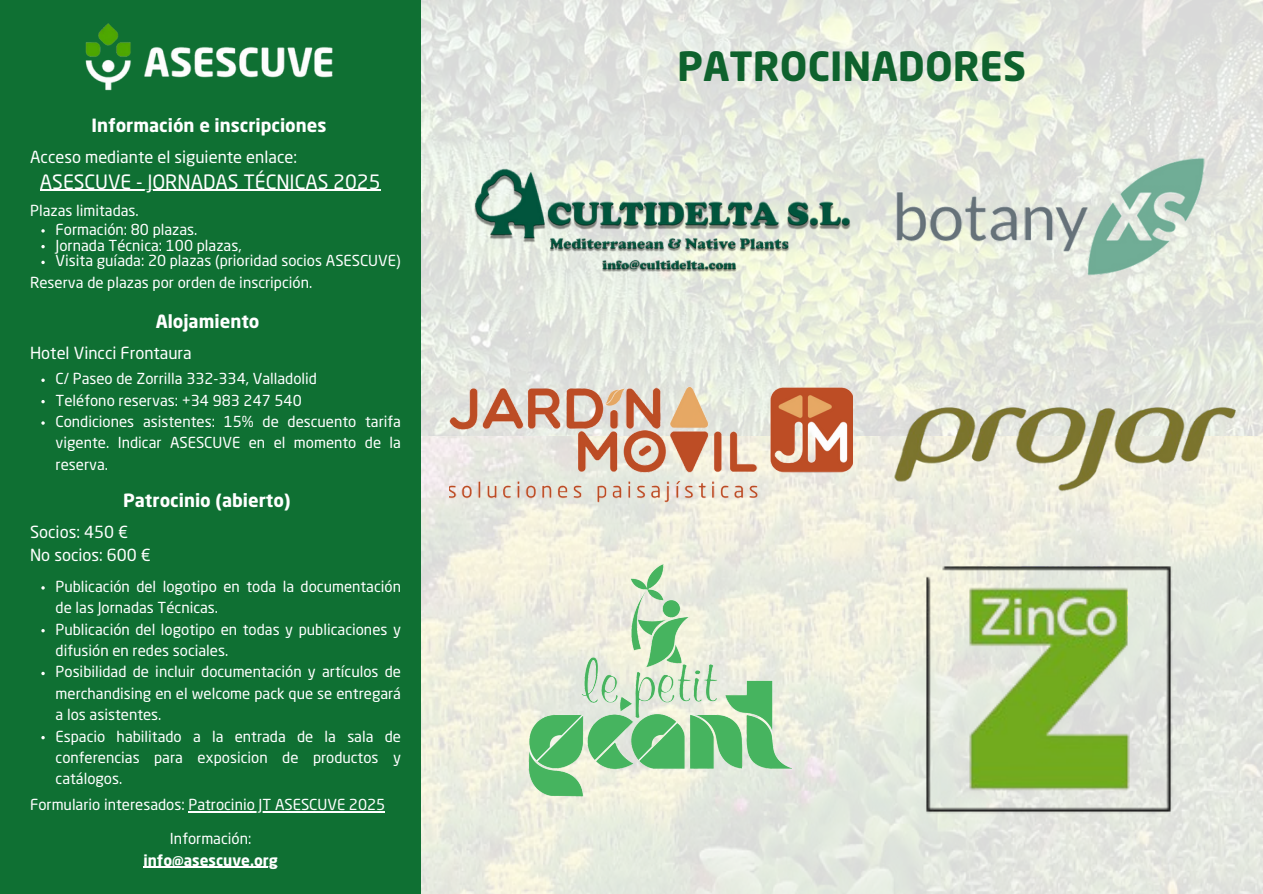
<style>
.page{position:relative;width:1263px;height:894px;background:#fff}
.page>*{position:absolute;margin:0;border:0;box-sizing:border-box;transform-origin:0 0}
.t1{font:700 39.75px "Neo Sans Pro";color:#0e622d}
.t2{font:19.5px "Neo Sans Pro";color:#fff}
.t3{font:700 18px "Neo Sans Pro";color:#fff}
.t4{font:16.5px "Neo Sans Pro";color:#fff}
.t5{font:15px/21.3px "Neo Sans Pro";color:#fff;text-align:justify}
.t6{font:700 15px "Neo Sans Pro";color:#fff}
</style>
<div class="page">
<img style="left:421px;top:0;width:842px;height:435px">
<img style="left:421px;top:436px;width:842px;height:457px">
<div style="left:0;top:0;width:421px;height:892px;background:#0f7033"></div>
<img style="left:449px;top:136px;width:425px;height:168px">
<img style="left:527px;top:561px;width:264px;height:268px">
<img style="left:875px;top:348px;width:375px;height:189px">
<img style="left:449px;top:387px;width:403px;height:128px">
<img style="left:878px;top:136px;width:346px;height:160px">
<img style="left:923px;top:561px;width:251px;height:255px">
<img style="left:85px;top:23px;width:248px;height:68px">
<svg style="left:41px;top:586px;width:4px;height:3px"></svg>
<svg style="left:41px;top:629px;width:4px;height:3px"></svg>
<svg style="left:41px;top:671px;width:4px;height:4px"></svg>
<svg style="left:41px;top:736px;width:4px;height:3px"></svg>
<hr style="left:143px;top:866px;width:135px;height:1px;background:#fff">
<hr style="left:40px;top:190px;width:340px;height:1px;background:#fff">
<svg style="left:41px;top:229px;width:4px;height:3px"></svg>
<svg style="left:41px;top:245px;width:4px;height:3px"></svg>
<svg style="left:41px;top:261px;width:4px;height:3px"></svg>
<svg style="left:41px;top:378px;width:4px;height:4px"></svg>
<svg style="left:41px;top:400px;width:4px;height:3px"></svg>
<hr style="left:188px;top:811px;width:197px;height:1px;background:#fff">
<p class="t3" style="left:91px;top:118px;width:237px">Información e inscripciones</p>
<p class="t4" style="left:30px;top:150px;width:268px">Acceso mediante el siguiente enlace:</p>
<p class="t2" style="left:40px;top:174px;width:342px">ASESCUVE - JORNADAS TÉCNICAS 2025</p>
<p class="t5" style="left:30px;top:201px;width:110px">Plazas limitadas.</p>
<p class="t5" style="left:56px;top:220px;width:143px">Formación: 80 plazas.</p>
<p class="t5" style="left:56px;top:236px;width:187px">Jornada Técnica: 100 plazas,</p>
<p class="t5" style="left:56px;top:252px;width:347px">Visita guíada: 20 plazas (prioridad socios ASESCUVE)</p>
<p class="t5" style="left:30px;top:273px;width:284px">Reserva de plazas por orden de inscripción.</p>
<p class="t3" style="left:156px;top:314px;width:105px">Alojamiento</p>
<p class="t4" style="left:30px;top:346px;width:163px">Hotel Vincci Frontaura</p>
<p class="t5" style="left:56px;top:369px;width:263px">C/ Paseo de Zorrilla 332-334, Valladolid</p>
<p class="t5" style="left:56px;top:391px;width:248px">Teléfono reservas: +34 983 247 540</p>
<p class="t5" style="left:56px;top:412px;width:347px">Condiciones asistentes: 15% de descuento tarifa vigente. Indicar ASESCUVE en el momento de la reserva.</p>
<p class="t3" style="left:123px;top:493px;width:169px">Patrocinio (abierto)</p>
<p class="t4" style="left:30px;top:525px;width:99px">Socios: 450 €</p>
<p class="t4" style="left:30px;top:548px;width:122px">No socios: 600 €</p>
<p class="t5" style="left:56px;top:577px;width:347px">Publicación del logotipo en toda la documentación de las Jornadas Técnicas.</p>
<p class="t5" style="left:56px;top:619px;width:347px">Publicación del logotipo en todas y publicaciones y difusión en redes sociales.</p>
<p class="t5" style="left:56px;top:662px;width:347px">Posibilidad de incluir documentación y artículos de merchandising en el welcome pack que se entregará a los asistentes.</p>
<p class="t5" style="left:56px;top:726px;width:347px">Espacio habilitado a la entrada de la sala de conferencias para exposicion de productos y catálogos.</p>
<p class="t5" style="left:30px;top:795px;width:357px">Formulario interesados: Patrocinio JT ASESCUVE 2025</p>
<p class="t5" style="left:170px;top:829px;width:83px">Información:</p>
<p class="t6" style="left:143px;top:854px;width:136px">info@asescuve.org</p>
<p class="t1" style="left:677px;top:51px;width:351px">PATROCINADORES</p>
</div>
